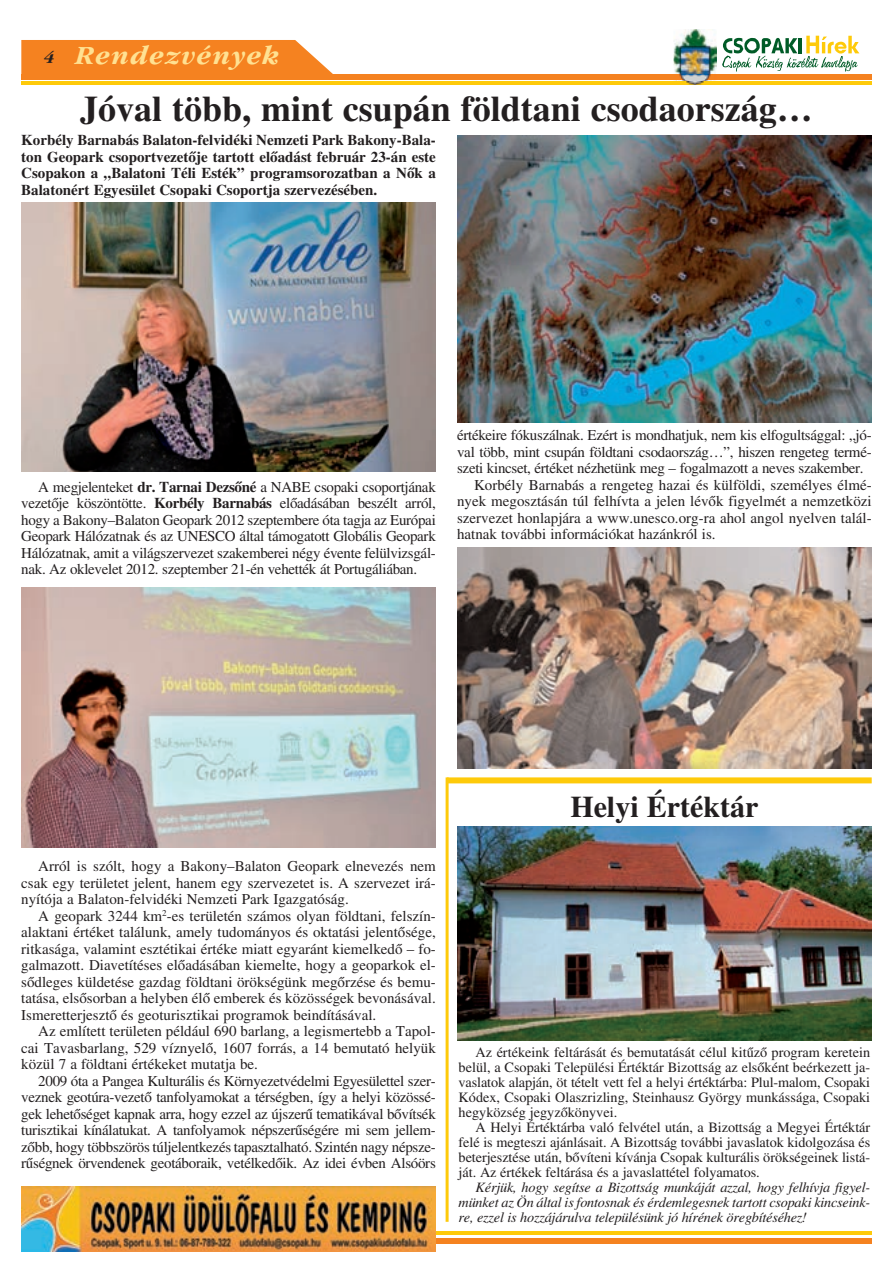
<style>
.page{position:relative;width:893px;height:1263px;background:#fff}
.page>*{position:absolute;margin:0;border:0;box-sizing:border-box;transform-origin:0 0}
.t1{font:36px "Hu Times Bold";color:#231f20}
.t2{font:30px "Hu Times Bold";color:#231f20}
.t3{font:italic 27px "Garamond HU Bold";letter-spacing:.05em;color:#ffe192}
.t4{font:15px/16.5px "Hu Times Roman";color:#231f20;text-align:justify}
.t5{font:15px/16.5px "Hu Times Bold";color:#231f20;text-align:justify}
.t6{font:15px "Hu Times Roman";letter-spacing:-.02em;color:#231f20}
.t7{font:14.25px/15px "Hu Times Roman";letter-spacing:-.005em;color:#231f20;text-align:justify}
.t8{font:14.25px/15px "Hu Times Italic";letter-spacing:-.015em;color:#231f20;text-align:justify}
.s1{font-size:18px;color:#231f20}
.s2{font-family:"Hu Times Bold"}
</style>
<div class="page">
<hr style="left:21px;top:82px;width:851px;height:3px;background:#feca0a">
<div style="left:21px;top:74px;width:851px;height:5px;background:#f58220"></div>
<div style="left:21px;top:40px;width:312px;height:34px;background:#f58220"></div>
<svg style="left:722px;top:36px;width:137px;height:36px"></svg>
<img style="left:674px;top:29px;width:43px;height:53px">
<img style="left:686px;top:82px;width:18px;height:3px">
<img style="left:674px;top:74px;width:43px;height:5px">
<div style="left:273px;top:1238px;width:599px;height:5px;background:#f58220"></div>
<hr style="left:273px;top:1231px;width:599px;height:3px;background:#feca0a">
<img style="left:21px;top:1186px;width:415px;height:65px">
<img style="left:21px;top:203px;width:415px;height:268px">
<img style="left:457px;top:547px;width:415px;height:222px">
<img style="left:21px;top:587px;width:415px;height:261px">
<img style="left:457px;top:135px;width:415px;height:287px">
<div style="left:447px;top:777px;width:425px;height:6px;background:#feca0a"></div>
<hr style="left:446px;top:777px;width:3px;height:445px;background:#feca0a">
<img style="left:457px;top:826px;width:415px;height:214px">
<h3 class="t3" style="left:44px;top:45px;width:237px"><span class="s1">4</span> Rendezvények</h3>
<h1 class="t1" style="left:80px;top:96px;width:734px">Jóval több, mint csupán földtani csodaország…</h1>
<p class="t5" style="left:21px;top:133px;width:416px">Korbély Barnabás Balaton-felvidéki Nemzeti Park Bakony-Bala&shy;ton Geopark csoportvezetõje tartott elõadást február 23-án este Csopakon a „Balatoni Téli Esték” programsorozatban a Nõk a Balatonért Egyesület Csopaki Csoportja szervezésében.</p>
<p class="t4" style="left:21px;top:480px;width:416px;text-indent:17px">A megjelenteket <span class="s2">dr. Tarnai Dezsõné</span> a NABE csopaki csoportjának vezetõje köszöntötte. <span class="s2">Korbély Barnabás</span> elõadásában beszélt arról, hogy a Bakony–Balaton Geopark 2012 szeptembere óta tagja az Európai Geopark Hálózatnak és az UNESCO által támogatott Globális Geopark Hálózatnak, amit a világszervezet szakemberei négy évente felülvizsgál&shy;nak. Az oklevelet 2012. szeptember 21-én vehették át Portugáliában.</p>
<p class="t6" style="left:457px;top:430px;width:416px">értékeire fókuszálnak. Ezért is mondhatjuk, nem kis elfogultsággal: „jó-</p>
<p class="t6" style="left:457px;top:446px;width:416px">val több, mint csupán földtani csodaország…”, hiszen rengeteg termé-</p>
<p class="t6" style="left:457px;top:463px;width:408px">szeti kincset, értéket nézhetünk meg – fogalmazott a neves szakember.</p>
<p class="t4" style="left:474px;top:478px;width:399px">Korbély Barnabás a rengeteg hazai és külföldi, személyes élmé-</p>
<p class="t4" style="left:457px;top:494px;width:416px">nyek megosztásán túl felhívta a jelen lévõk figyelmét a nemzetközi</p>
<p class="t4" style="left:457px;top:511px;width:416px">szervezet honlapjára a www.unesco.org-ra ahol angol nyelven talál-</p>
<p class="t4" style="left:457px;top:527px;width:260px">hatnak további információkat hazánkról is.</p>
<p class="t4" style="left:21px;top:859px;width:416px;text-indent:17px">Arról is szólt, hogy a Bakony–Balaton Geopark elnevezés nem csak egy területet jelent, hanem egy szervezetet is. A szervezet irá&shy;nyítója a Balaton-felvidéki Nemzeti Park Igazgatóság.</p>
<p class="t4" style="left:21px;top:909px;width:416px;text-indent:17px">A geopark 3244 km<sup>2</sup>-es területén számos olyan földtani, felszín&shy;alaktani értéket találunk, amely tudományos és oktatási jelentõsége, ritkasága, valamint esztétikai értéke miatt egyaránt kiemelkedõ – fo&shy;galmazott. Diavetítéses elõadásában kiemelte, hogy a geoparkok el&shy;sõdleges küldetése gazdag földtani örökségünk megõrzése és bemu&shy;tatása, elsõsorban a helyben élõ emberek és közösségek bevonásával.<br>Ismeretterjesztõ és geoturisztikai programok beindításával.</p>
<p class="t4" style="left:21px;top:1024px;width:416px;text-indent:17px">Az említett területen például 690 barlang, a legismertebb a Tapol&shy;cai Tavasbarlang, 529 víznyelõ, 1607 forrás, a 14 bemutató helyük közül 7 a földtani értékeket mutatja be.</p>
<p class="t4" style="left:21px;top:1074px;width:416px;text-indent:17px">2009 óta a Pangea Kulturális és Környezetvédelmi Egyesülettel szer&shy;veznek geotúra-vezetõ tanfolyamokat a térségben, így a helyi közössé&shy;gek lehetõséget kapnak arra, hogy ezzel az újszerû tematikával bõvítsék turisztikai kínálatukat. A tanfolyamok népszerûségére mi sem jellem&shy;zõbb, hogy többszörös túljelentkezés tapasztalható. Szintén nagy népsze&shy;rûségnek örvendenek geotáboraik, vetélkedõik. Az idei évben Alsóörs</p>
<h2 class="t2" style="left:570px;top:796px;width:190px">Helyi Értéktár</h2>
<p class="t7" style="left:459px;top:1046px;width:413px;text-indent:17px">Az értékeink feltárását és bemutatását célul kitûzõ program keretein belül, a Csopaki Települési Értéktár Bizottság az elsõként beérkezett ja&shy;vaslatok alapján, öt tételt vett fel a helyi értéktárba: Plul-malom, Csopaki Kódex, Csopaki Olaszrizling, Steinhausz György munkássága, Csopaki hegyközség jegyzõkönyvei.</p>
<p class="t7" style="left:459px;top:1121px;width:413px;text-indent:17px">A Helyi Értéktárba való felvétel után, a Bizottság a Megyei Értéktár felé is megteszi ajánlásait. A Bizottság további javaslatok kidolgozása és beterjesztése után, bõvíteni kívánja Csopak kulturális örökségeinek listá&shy;ját. Az értékek feltárása és a javaslattétel folyamatos.</p>
<p class="t8" style="left:459px;top:1181px;width:413px;text-indent:17px">Kérjük, hogy segítse a Bizottság munkáját azzal, hogy felhívja figyel&shy;münket az Ön által is fontosnak és érdemlegesnek tartott csopaki kincseink&shy;re, ezzel is hozzájárulva településünk jó hírének öregbítéséhez!</p>
</div>
